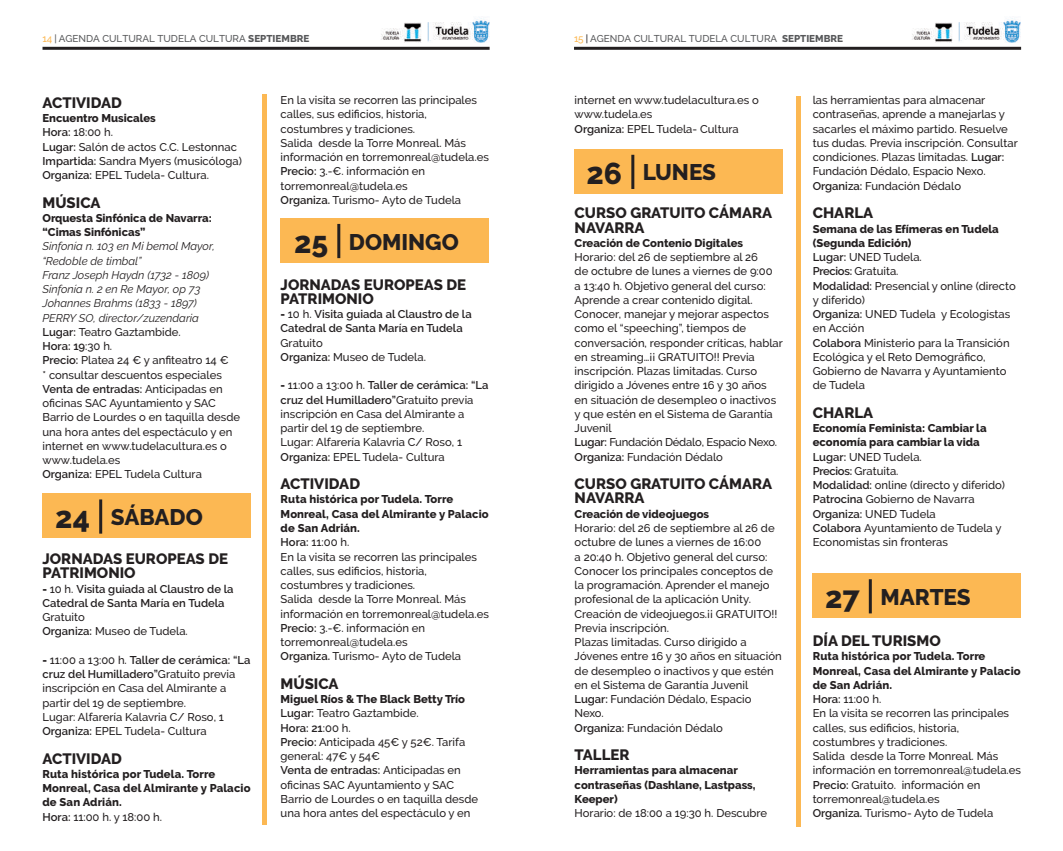
<style>
.page{position:relative;width:1063px;height:851px;background:#fff}
.page>*{position:absolute;margin:0;border:0;box-sizing:border-box;transform-origin:0 0}
.t1{font:800 22.5px "Raleway";color:#231f20}
.t2{font:800 15px/14.2px "Raleway";color:#231f20}
.t3{font:500 11.25px/14.2px "Raleway";color:#231f20}
.t4{font:800 11.25px/14.2px "Raleway";color:#231f20}
.t5{font:600 11.25px/14.2px "Raleway";color:#231f20}
.t6{font:500 9.9px "Raleway";color:#57585a}
.s1{color:#fcb853}
.s2{font-weight:800}
.s3{color:#231f20}
.s4{font-weight:600}
.s5{font-weight:400;font-style:italic}
.s6{font-size:30px}
.s7{font-weight:500}
</style>
<div class="page">
<hr style="left:43px;top:47px;width:447px;height:3px;background:#231f20">
<hr style="left:574px;top:47px;width:447px;height:3px;background:#231f20">
<img style="left:381px;top:17px;width:109px;height:26px">
<img style="left:912px;top:17px;width:108px;height:26px">
<div style="left:43px;top:493px;width:208px;height:45px;background:#fcb853"></div>
<hr style="left:99px;top:499px;width:3px;height:34px;background:#231f20">
<div style="left:281px;top:218px;width:208px;height:45px;background:#fcb853"></div>
<hr style="left:337px;top:224px;width:3px;height:34px;background:#231f20">
<div style="left:575px;top:149px;width:208px;height:44px;background:#fcb853"></div>
<hr style="left:631px;top:155px;width:3px;height:34px;background:#231f20">
<div style="left:812px;top:573px;width:208px;height:45px;background:#fcb853"></div>
<hr style="left:869px;top:579px;width:3px;height:34px;background:#231f20">
<hr style="left:263px;top:94px;width:4px;height:730px;background:#fcb853">
<hr style="left:796px;top:96px;width:4px;height:730px;background:#fcb853">
<p class="t6" style="left:43px;top:32px;width:268px"><span class="s1">14</span> | AGENDA CULTURAL TUDELA CULTURA <span class="s2">SEPTIEMBRE</span></p>
<p class="t6" style="left:574px;top:32px;width:271px"><span class="s1">15</span> <span class="s3">|</span> AGENDA CULTURAL TUDELA CULTURA <span class="s2">SEPTIEMBRE</span></p>
<h2 class="t2" style="left:43px;top:95px;width:81px">ACTIVIDAD</h2>
<p class="t3" style="left:43px;top:111px;width:201px"><span class="s2">Encuentro Musicales<br></span><span class="s4">Hora:</span> 18:00 h.<br><span class="s4">Lugar:</span> Salón de actos C.C. Lestonnac<br><span class="s4">Impartida:</span> Sandra Myers (musicóloga)<br><span class="s4">Organiza:</span> EPEL Tudela- Cultura.</p>
<h2 class="t2" style="left:43px;top:195px;width:60px">MÚSICA</h2>
<p class="t4" style="left:43px;top:211px;width:171px">Orquesta Sinfónica de Navarra: “Cimas Sinfónicas”</p>
<p class="t3" style="left:43px;top:239px;width:199px"><span class="s5">Sinfonía n. 103 en Mi bemol Mayor, “Redoble de timbal”<br>Franz Joseph Haydn (1732 - 1809)<br>Sinfonía n. 2 en Re Mayor, op 73<br>Johannes Brahms (1833 - 1897)<br>PERRY SO, director/zuzendaria<br></span><span class="s4">Lugar:</span> Teatro Gaztambide.<br><span class="s4">Hora: 19</span>:30 h.<br><span class="s4">Precio:</span> Platea 24 € y anfiteatro 14 €<br>* consultar descuentos especiales<br><span class="s4">Venta de entradas:</span> Anticipadas en oficinas SAC Ayuntamiento y SAC<br>Barrio de Lourdes o en taquilla desde una hora antes del espectáculo y en internet en www.tudelacultura.es o www.tudela.es<br><span class="s4">Organiza:</span> EPEL Tudela Cultura</p>
<h1 class="t1" style="left:55px;top:504px;width:149px"><span class="s6">24</span> SÁBADO</h1>
<h2 class="t2" style="left:43px;top:551px;width:187px">JORNADAS EUROPEAS DE<br>PATRIMONIO</h2>
<p class="t5" style="left:43px;top:581px;width:193px"><span class="s2">-</span> <span class="s7">10 h.</span> Visita guiada al Claustro de la<br>Catedral de Santa María en Tudela</p>
<p class="t3" style="left:43px;top:610px;width:147px">Gratuito<br><span class="s4">Organiza:</span> Museo de Tudela.</p>
<p class="t3" style="left:43px;top:652px;width:209px"><span class="s2">-</span> 11:00 a 13:00 h. <span class="s4">Taller de cerámica: “La cruz del Humilladero”</span>Gratuito previa inscripción en Casa del Almirante a partir del 19 de septiembre.<br>Lugar: Alfarería Kalavria C/ Roso, 1<br><span class="s4">Organiza:</span> EPEL Tudela- Cultura</p>
<h2 class="t2" style="left:43px;top:751px;width:81px">ACTIVIDAD</h2>
<p class="t4" style="left:43px;top:766px;width:210px">Ruta histórica por Tudela. Torre<br>Monreal, Casa del Almirante y Palacio de San Adrián.<br><span class="s4">Hora:</span> <span class="s7">11:00 h. y 18:00 h.</span></p>
<p class="t3" style="left:281px;top:93px;width:210px">En la visita se recorren las principales calles, sus edificios, historia, costumbres y tradiciones.<br>Salida desde la Torre Monreal. Más información en torremonreal@tudela.es <span class="s4">Precio:</span> 3.-€. información en torremonreal@tudela.es<br><span class="s4">Organiza.</span> Turismo- Ayto de Tudela</p>
<h1 class="t1" style="left:294px;top:229px;width:166px"><span class="s6">25</span> DOMINGO</h1>
<h2 class="t2" style="left:281px;top:277px;width:187px">JORNADAS EUROPEAS DE<br>PATRIMONIO</h2>
<p class="t5" style="left:281px;top:307px;width:193px"><span class="s2">-</span> <span class="s7">10 h.</span> Visita guiada al Claustro de la<br>Catedral de Santa María en Tudela</p>
<p class="t3" style="left:281px;top:335px;width:147px">Gratuito<br><span class="s4">Organiza:</span> Museo de Tudela.</p>
<p class="t3" style="left:281px;top:378px;width:209px"><span class="s2">-</span> 11:00 a 13:00 h. <span class="s4">Taller de cerámica: “La cruz del Humilladero”</span>Gratuito previa inscripción en Casa del Almirante a partir del 19 de septiembre.<br>Lugar: Alfarería Kalavria C/ Roso, 1<br><span class="s4">Organiza:</span> EPEL Tudela- Cultura</p>
<h2 class="t2" style="left:281px;top:477px;width:81px">ACTIVIDAD</h2>
<p class="t3" style="left:281px;top:492px;width:210px"><span class="s2">Ruta histórica por Tudela. Torre<br>Monreal, Casa del Almirante y Palacio de San Adrián.<br></span><span class="s4">Hora:</span> 11:00 h.<br>En la visita se recorren las principales calles, sus edificios, historia, costumbres y tradiciones.<br>Salida desde la Torre Monreal. Más información en torremonreal@tudela.es<br><span class="s4">Precio:</span> 3.-€. información en torremonreal@tudela.es<br><span class="s4">Organiza.</span> Turismo- Ayto de Tudela</p>
<h2 class="t2" style="left:281px;top:676px;width:60px">MÚSICA</h2>
<p class="t3" style="left:281px;top:692px;width:199px"><span class="s2">Miguel Ríos &amp; The Black Betty Trío<br></span><span class="s4">Lugar:</span> Teatro Gaztambide.<br><span class="s4">Hora: 21</span>:00 h.<br><span class="s4">Precio:</span> Anticipada 45€ y 52€. Tarifa general: 47€ y 54€<br><span class="s4">Venta de entradas:</span> Anticipadas en oficinas SAC Ayuntamiento y SAC<br>Barrio de Lourdes o en taquilla desde una hora antes del espectáculo y en</p>
<p class="t3" style="left:575px;top:93px;width:186px">internet en www.tudelacultura.es o www.tudela.es<br><span class="s4">Organiza:</span> EPEL Tudela- Cultura</p>
<h1 class="t1" style="left:587px;top:160px;width:131px"><span class="s6">26</span> LUNES</h1>
<h2 class="t2" style="left:575px;top:206px;width:199px">CURSO GRATUITO CÁMARA<br>NAVARRA</h2>
<p class="t4" style="left:575px;top:236px;width:170px">Creación de Contenio Digitales</p>
<p class="t3" style="left:575px;top:250px;width:210px">Horario: del 26 de septiembre al 26<br>de octubre de lunes a viernes de 9:00<br>a 13:40 h. Objetivo general del curso:<br>Aprende a crear contenido digital.<br>Conocer, manejar y mejorar aspectos como el “speeching”, tiempos de conversación, responder críticas, hablar en streaming…¡¡ GRATUITO!! Previa inscripción. Plazas limitadas. Curso dirigido a Jóvenes entre 16 y 30 años en situación de desempleo o inactivos y que estén en el Sistema de Garantía Juvenil<br><span class="s4">Lugar:</span> Fundación Dédalo, Espacio Nexo.<br><span class="s4">Organiza:</span> Fundación Dédalo</p>
<h2 class="t2" style="left:575px;top:477px;width:199px">CURSO GRATUITO CÁMARA<br>NAVARRA</h2>
<p class="t4" style="left:575px;top:506px;width:136px">Creación de videojuegos</p>
<p class="t3" style="left:575px;top:521px;width:209px">Horario: del 26 de septiembre al 26 de octubre de lunes a viernes de 16:00<br>a 20:40 h. Objetivo general del curso:<br>Conocer los principales conceptos de la programación. Aprender el manejo profesional de la aplicación Unity.<br>Creación de videojuegos.¡¡ GRATUITO!!<br>Previa inscripción.<br>Plazas limitadas. Curso dirigido a<br>Jóvenes entre 16 y 30 años en situación de desempleo o inactivos y que estén en el Sistema de Garantía Juvenil<br><span class="s4">Lugar:</span> Fundación Dédalo, Espacio<br>Nexo.<br><span class="s4">Organiza:</span> Fundación Dédalo</p>
<h2 class="t2" style="left:575px;top:747px;width:56px">TALLER</h2>
<p class="t4" style="left:575px;top:763px;width:182px">Herramientas para almacenar contraseñas (Dashlane, Lastpass,<br>Keeper)</p>
<p class="t3" style="left:575px;top:806px;width:194px">Horario: de 18:00 a 19:30 h. Descubre</p>
<p class="t3" style="left:813px;top:93px;width:206px">las herramientas para almacenar contraseñas, aprende a manejarlas y sacarles el máximo partido. Resuelve tus dudas. Previa inscripción. Consultar condiciones. Plazas limitadas. <span class="s4">Lugar:<br></span>Fundación Dédalo, Espacio Nexo.<br><span class="s4">Organiza:</span> Fundación Dédalo</p>
<h2 class="t2" style="left:813px;top:206px;width:62px">CHARLA</h2>
<p class="t3" style="left:813px;top:221px;width:205px"><span class="s2">Semana de las Efímeras en Tudela (Segunda Edición)<br></span><span class="s4">Lugar:</span> UNED Tudela.<br><span class="s4">Precios:</span> Gratuita.<br><span class="s4">Modalidad:</span> Presencial y online (directo y diferido)<br><span class="s4">Organiza:</span> UNED Tudela y Ecologistas en Acción<br><span class="s4">Colabora</span> Ministerio para la Transición<br>Ecológica y el Reto Demográfico,<br>Gobierno de Navarra y Ayuntamiento de Tudela</p>
<h2 class="t2" style="left:813px;top:405px;width:62px">CHARLA</h2>
<p class="t3" style="left:813px;top:421px;width:194px"><span class="s2">Economía Feminista: Cambiar la economía para cambiar la vida<br></span><span class="s4">Lugar:</span> UNED Tudela.<br><span class="s4">Precios:</span> Gratuita.<br><span class="s4">Modalidad:</span> online (directo y diferido)<br><span class="s4">Patrocina</span> Gobierno de Navarra<br><span class="s4">Organiza:</span> UNED Tudela<br><span class="s4">Colabora</span> Ayuntamiento de Tudela y<br>Economistas sin fronteras</p>
<h1 class="t1" style="left:825px;top:584px;width:147px"><span class="s6">27</span> MARTES</h1>
<h2 class="t2" style="left:813px;top:633px;width:130px">DÍA DEL TURISMO</h2>
<p class="t3" style="left:813px;top:649px;width:210px"><span class="s2">Ruta histórica por Tudela. Torre<br>Monreal, Casa del Almirante y Palacio de San Adrián.<br></span><span class="s4">Hora:</span> 11:00 h.<br>En la visita se recorren las principales calles, sus edificios, historia, costumbres y tradiciones.<br>Salida desde la Torre Monreal. Más información en torremonreal@tudela.es<br><span class="s4">Precio:</span> Gratuito. información en torremonreal@tudela.es<br><span class="s4">Organiza.</span> Turismo- Ayto de Tudela</p>
</div>
